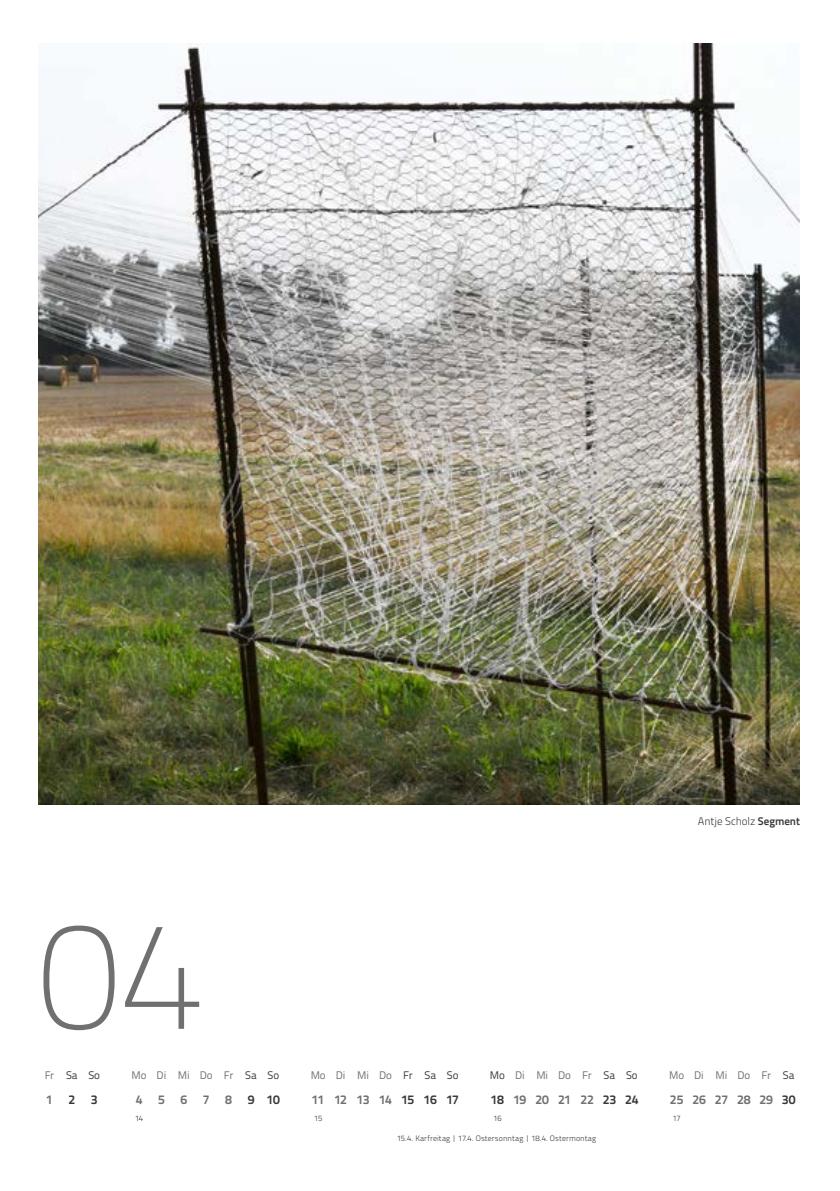
<style>
.page{position:relative;width:840px;height:1191px;background:#fff}
.page>*{position:absolute;margin:0;border:0;box-sizing:border-box;transform-origin:0 0}
.t1{font:100 154px "Titillium Text 22 L";color:#6f7070}
.t2{font:700 12.8px "Titillium Text 22 L";letter-spacing:-.005em;color:#6f7070}
.t3{font:700 12.8px "Titillium Text 22 L";letter-spacing:-.06em;color:#6f7070}
.t4{font:700 12.8px "Titillium Text 22 L";letter-spacing:1.225em;color:#6f7070}
.t5{font:700 12.8px "Titillium Text 22 L";color:#383937}
.t6{font:11px "Titillium Text 22 L";letter-spacing:-.005em;color:#6f7070}
.t7{font:300 11px "Titillium Text 22 L";letter-spacing:-.01em;color:#383937}
.t8{font:11px "Titillium Text 22 L";color:#383937}
.t9{font:300 8px "Titillium Text 22 L";letter-spacing:.01em;color:#383937}
.s1{font-weight:700}
.s2{color:#6f7070}
.s3{color:#383937}
</style>
<div class="page">
<img style="left:38px;top:43px;width:761px;height:761px">
<h1 class="t1" style="left:38px;top:865px;width:165px">04</h1>
<h3 class="t7" style="left:697px;top:813px;width:103px">Antje Scholz <span class="s1">Segment</span></h3>
<h3 class="t8" style="left:45px;top:1066px;width:57px"><span class="s2">Fr</span> Sa So</h3>
<h3 class="t6" style="left:131px;top:1066px;width:149px">Mo Di Mi Do Fr <span class="s3">Sa So</span></h3>
<h3 class="t6" style="left:310px;top:1066px;width:149px">Mo Di Mi Do <span class="s3">Fr Sa So</span></h3>
<h3 class="t6" style="left:489px;top:1066px;width:149px"><span class="s3">Mo</span> Di Mi Do Fr <span class="s3">Sa So</span></h3>
<h3 class="t6" style="left:668px;top:1066px;width:127px">Mo Di Mi Do Fr <span class="s3">Sa</span></h3>
<h2 class="t5" style="left:46px;top:1089px;width:53px"><span class="s2">1</span>23</h2>
<h2 class="t4" style="left:136px;top:1089px;width:146px">45678<span class="s3">910</span></h2>
<h2 class="t3" style="left:312px;top:1089px;width:148px">11 12 13 14 <span class="s3">15 16 17</span></h2>
<h2 class="t2" style="left:490px;top:1089px;width:149px"><span class="s3">18</span> 19 20 21 22 <span class="s3">23 24</span></h2>
<h2 class="t2" style="left:669px;top:1089px;width:127px">25 26 27 28 29 <span class="s3">30</span></h2>
<p class="t9" style="left:135px;top:1112px;width:10px">14</p>
<p class="t9" style="left:314px;top:1112px;width:10px">15</p>
<p class="t9" style="left:493px;top:1112px;width:10px">16</p>
<p class="t9" style="left:672px;top:1112px;width:9px">17</p>
<p class="t9" style="left:397px;top:1132px;width:200px">15.4. Karfreitag | 17.4. Ostersonntag | 18.4. Ostermontag</p>
</div>
